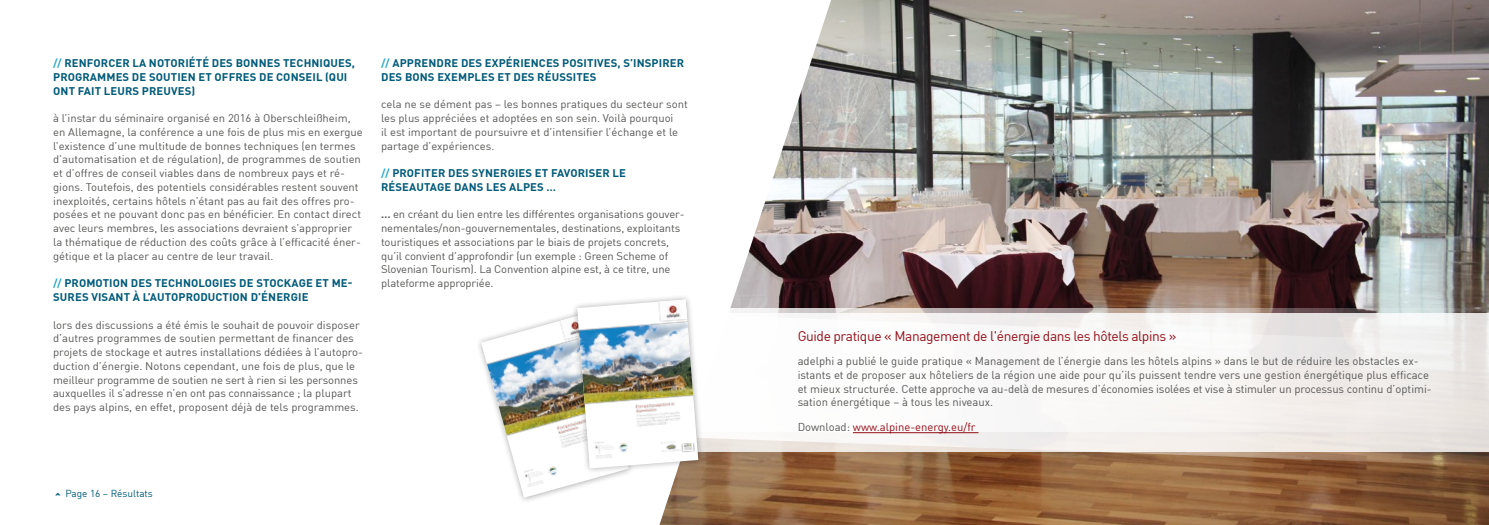
<style>
.page{position:relative;width:1489px;height:525px;background:#fff}
.page>*{position:absolute;margin:0;border:0;box-sizing:border-box;transform-origin:0 0}
.t1{font:13.75px "DINOT";letter-spacing:-.03em;color:#940e19}
.t2{font:11.25px/13.8px "DINOT";color:#575756}
.t3{font:11.25px "DINOT";color:#940e19}
.t4{font:10.88px/13.8px "DINOT";color:#575756}
.t5{font:700 10.88px/13.8px "DINOT";letter-spacing:.01em;color:#005a79}
.t6{font:10px "DINOT";color:#005a79}
.t7{font:900 10px "DINOT";color:#005a79}
.s1{color:#2caac7}
.s2{font-weight:700}
.s3{color:#575756}
</style>
<div class="page">
<img style="left:659px;top:0;width:829px;height:524px">
<svg style="left:704px;top:452px;width:784px;height:14px;background:#926947"></svg>
<svg style="left:704px;top:308px;width:784px;height:5px;background:#b7aeab"></svg>
<svg style="left:704px;top:313px;width:784px;height:139px;fill:#f8f6f5"></svg>
<hr style="left:852px;top:432px;width:126px;height:1px;background:#940e19">
<div style="left:570px;top:293px;width:134px;height:181px;background:#000;opacity:.33"></div>
<img style="left:481px;top:299px;width:217px;height:198px">
<img style="left:577px;top:299px;width:120px;height:162px">
<p class="t5" style="left:53px;top:56px;width:303px"><span class="s1">//</span> RENFORCER LA NOTORIÉTÉ DES BONNES TECHNIQUES,<br>PROGRAMMES DE SOUTIEN ET OFFRES DE CONSEIL (QUI<br>ONT FAIT LEURS PREUVES)</p>
<p class="t4" style="left:53px;top:111px;width:311px">à l’instar du séminaire organisé en 2016 à Oberschleißheim, en Allemagne, la conférence a une fois de plus mis en exergue l’existence d’une multitude de bonnes techniques (en termes d’automatisation et de régulation), de programmes de soutien et d’offres de conseil viables dans de nombreux pays et ré&shy;gions. Toutefois, des potentiels considérables restent souvent inexploités, certains hôtels n’étant pas au fait des offres pro&shy;posées et ne pouvant donc pas en bénéficier. En contact direct avec leurs membres, les associations devraient s’approprier la thématique de réduction des coûts grâce à l’efficacité éner&shy;gétique et la placer au centre de leur travail.</p>
<p class="t5" style="left:53px;top:276px;width:301px"><span class="s1">//</span> PROMOTION DES TECHNOLOGIES DE STOCKAGE ET ME-<br>SURES VISANT À L’AUTOPRODUCTION D’ÉNERGIE</p>
<p class="t4" style="left:53px;top:317px;width:311px">lors des discussions a été émis le souhait de pouvoir disposer d’autres programmes de soutien permettant de financer des projets de stockage et autres installations dédiées à l’autopro&shy;duction d’énergie. Notons cependant, une fois de plus, que le meilleur programme de soutien ne sert à rien si les personnes auxquelles il s’adresse n’en ont pas connaissance ; la plupart des pays alpins, en effet, proposent déjà de tels programmes.</p>
<p class="t5" style="left:381px;top:56px;width:304px"><span class="s1">//</span> APPRENDRE DES EXPÉRIENCES POSITIVES, S’INSPIRER<br>DES BONS EXEMPLES ET DES RÉUSSITES</p>
<p class="t4" style="left:381px;top:97px;width:308px">cela ne se dément pas – les bonnes pratiques du secteur sont les plus appréciées et adoptées en son sein. Voilà pourquoi<br>il est important de poursuivre et d’intensifier l’échange et le partage d’expériences.</p>
<p class="t5" style="left:381px;top:166px;width:246px"><span class="s1">//</span> PROFITER DES SYNERGIES ET FAVORISER LE<br>RÉSEAUTAGE DANS LES ALPES …</p>
<p class="t4" style="left:381px;top:207px;width:305px"><span class="s2">…</span> en créant du lien entre les différentes organisations gouver&shy;nementales/non-gouvernementales, destinations, exploitants touristiques et associations par le biais de projets concrets, qu’il convient d’approfondir (un exemple : Green Scheme of Slovenian Tourism). La Convention alpine est, à ce titre, une plateforme appropriée.</p>
<p class="t6" style="left:65px;top:486px;width:89px">Page 16 – Résultats</p>
<p class="t7" style="left:50px;top:495px;width:5px;rotate:-90deg">›</p>
<p class="t1" style="left:797px;top:327px;width:380px">Guide pratique « Management de l'énergie dans les hôtels alpins »</p>
<p class="t2" style="left:797px;top:353px;width:635px">adelphi a publié le guide pratique « Management de l’énergie dans les hôtels alpins » dans le but de réduire les obstacles ex&shy;istants et de proposer aux hôteliers de la région une aide pour qu’ils puissent tendre vers une gestion énergétique plus efficace et mieux structurée. Cette approche va au-delà de mesures d’économies isolées et vise à stimuler un processus continu d’optimi&shy;sation énergétique – à tous les niveaux.</p>
<p class="t3" style="left:797px;top:419px;width:179px"><span class="s3">Download:</span> www.alpine-energy.eu/fr</p>
</div>
